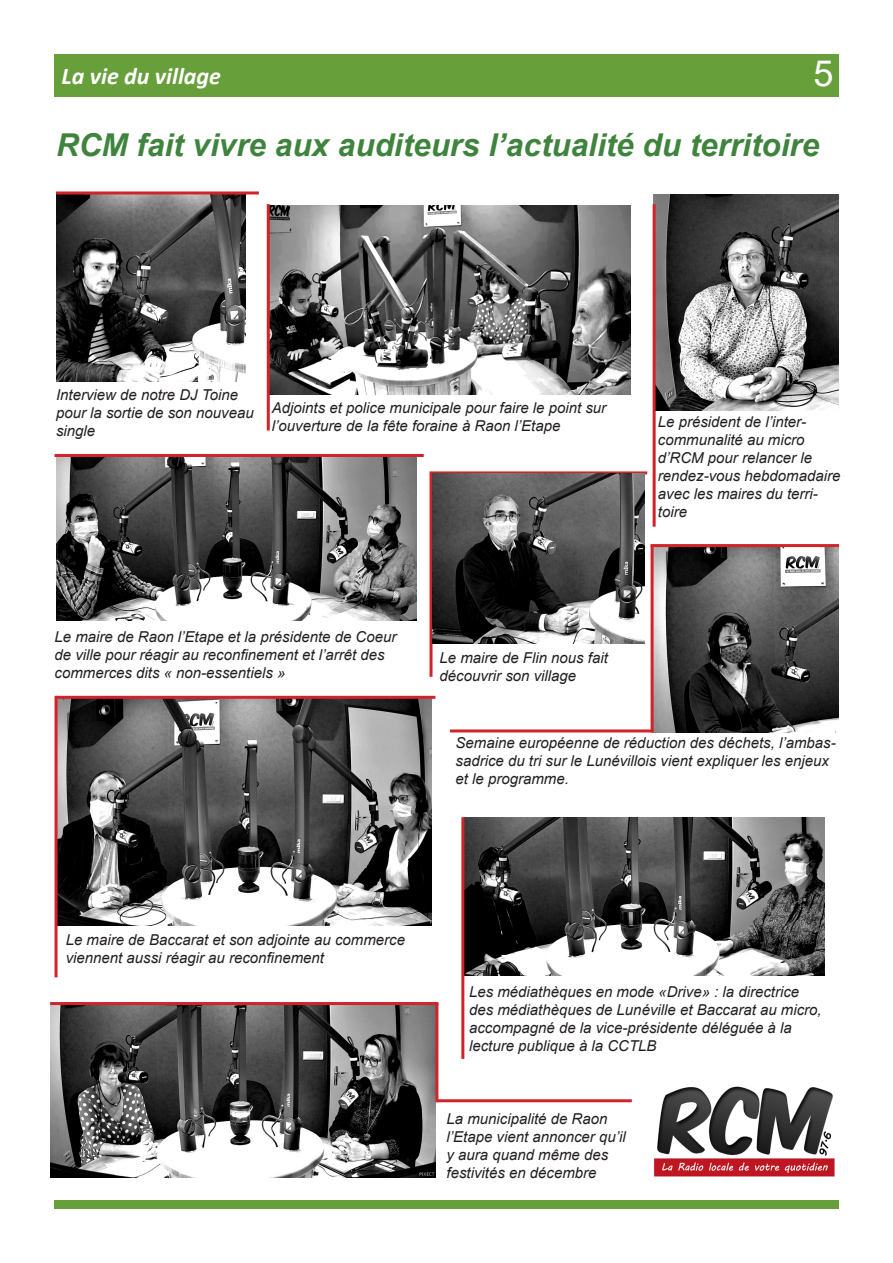
<style>
.page{position:relative;width:893px;height:1263px;background:#fff}
.page>*{position:absolute;margin:0;border:0;box-sizing:border-box;transform-origin:0 0}
.t1{font:36px "Arial";color:#fff}
.Titre{font:italic 700 31.5px "Arial";color:#3f843d}
.t2{font:italic 700 24px "Calibri";color:#fff}
.t3{font:italic 15px/18px "Arial";color:#231f20}
</style>
<div class="page">
<div style="left:54px;top:54px;width:785px;height:43px;background:#679f3b"></div>
<div style="left:54px;top:1200px;width:785px;height:9px;background:#679f3b"></div>
<img style="left:56px;top:194px;width:189px;height:188px">
<img style="left:270px;top:206px;width:360px;height:189px">
<img style="left:654px;top:194px;width:184px;height:217px">
<img style="left:654px;top:547px;width:185px;height:185px">
<img style="left:56px;top:457px;width:361px;height:163px">
<img style="left:58px;top:699px;width:374px;height:227px">
<img style="left:464px;top:817px;width:361px;height:158px">
<img style="left:653px;top:1086px;width:182px;height:91px">
<img style="left:50px;top:1005px;width:385px;height:173px">
<hr style="left:55px;top:454px;width:369px;height:3px;background:#d1232a">
<hr style="left:651px;top:544px;width:188px;height:3px;background:#d1232a">
<hr style="left:57px;top:696px;width:378px;height:3px;background:#d1232a">
<hr style="left:50px;top:1002px;width:388px;height:3px;background:#d1232a">
<hr style="left:267px;top:204px;width:3px;height:226px;background:#d1232a">
<hr style="left:429px;top:474px;width:3px;height:203px;background:#d1232a">
<hr style="left:55px;top:696px;width:3px;height:281px;background:#d1232a">
<hr style="left:429px;top:471px;width:218px;height:3px;background:#d1232a">
<hr style="left:56px;top:191px;width:203px;height:3px;background:#d1232a">
<img style="left:432px;top:474px;width:212px;height:169px">
<hr style="left:653px;top:204px;width:3px;height:323px;background:#d1232a">
<hr style="left:651px;top:546px;width:3px;height:186px;background:#d1232a">
<hr style="left:450px;top:729px;width:204px;height:3px;background:#d1232a">
<hr style="left:461px;top:817px;width:3px;height:242px;background:#d1232a">
<hr style="left:435px;top:1003px;width:3px;height:99px;background:#d1232a">
<hr style="left:437px;top:1099px;width:195px;height:3px;background:#d1232a">
<p class="t2" style="left:62px;top:59px;width:161px">La vie du village</p>
<h1 class="t1" style="left:813px;top:48px;width:22px">5</h1>
<p class="Titre" style="left:56px;top:124px;width:765px">RCM fait vivre aux auditeurs l’actualité du territoire</p>
<p class="t3" style="left:56px;top:386px;width:199px">Interview de notre DJ Toine pour la sortie de son nouveau single</p>
<p class="t3" style="left:272px;top:398px;width:336px">Adjoints et police municipale pour faire le point sur l’ouverture de la fête foraine à Raon l’Etape</p>
<p class="t3" style="left:55px;top:628px;width:343px">Le maire de Raon l’Etape et la présidente de Coeur de ville pour réagir au reconfinement et l’arrêt des commerces dits « non-essentiels »</p>
<p class="t3" style="left:439px;top:649px;width:170px">Le maire de Flin nous fait découvrir son village</p>
<p class="t3" style="left:658px;top:413px;width:184px">Le président de l’inter&shy;communalité au micro d’RCM pour relancer le rendez-vous hebdomadaire avec les maires du terri&shy;toire</p>
<p class="t3" style="left:455px;top:734px;width:382px">Semaine européenne de réduction des déchets, l’ambas&shy;sadrice du tri sur le Lunévillois vient expliquer les enjeux et le programme.</p>
<p class="t3" style="left:66px;top:931px;width:341px">Le maire de Baccarat et son adjointe au commerce viennent aussi réagir au reconfinement</p>
<p class="t3" style="left:469px;top:983px;width:354px">Les médiathèques en mode «Drive» : la directrice des médiathèques de Lunéville et Baccarat au micro, accompagné de la vice-présidente déléguée à la lecture publique à la CCTLB</p>
<p class="t3" style="left:446px;top:1110px;width:181px">La municipalité de Raon l’Etape vient annoncer qu’il y aura quand même des festivités en décembre</p>
</div>
